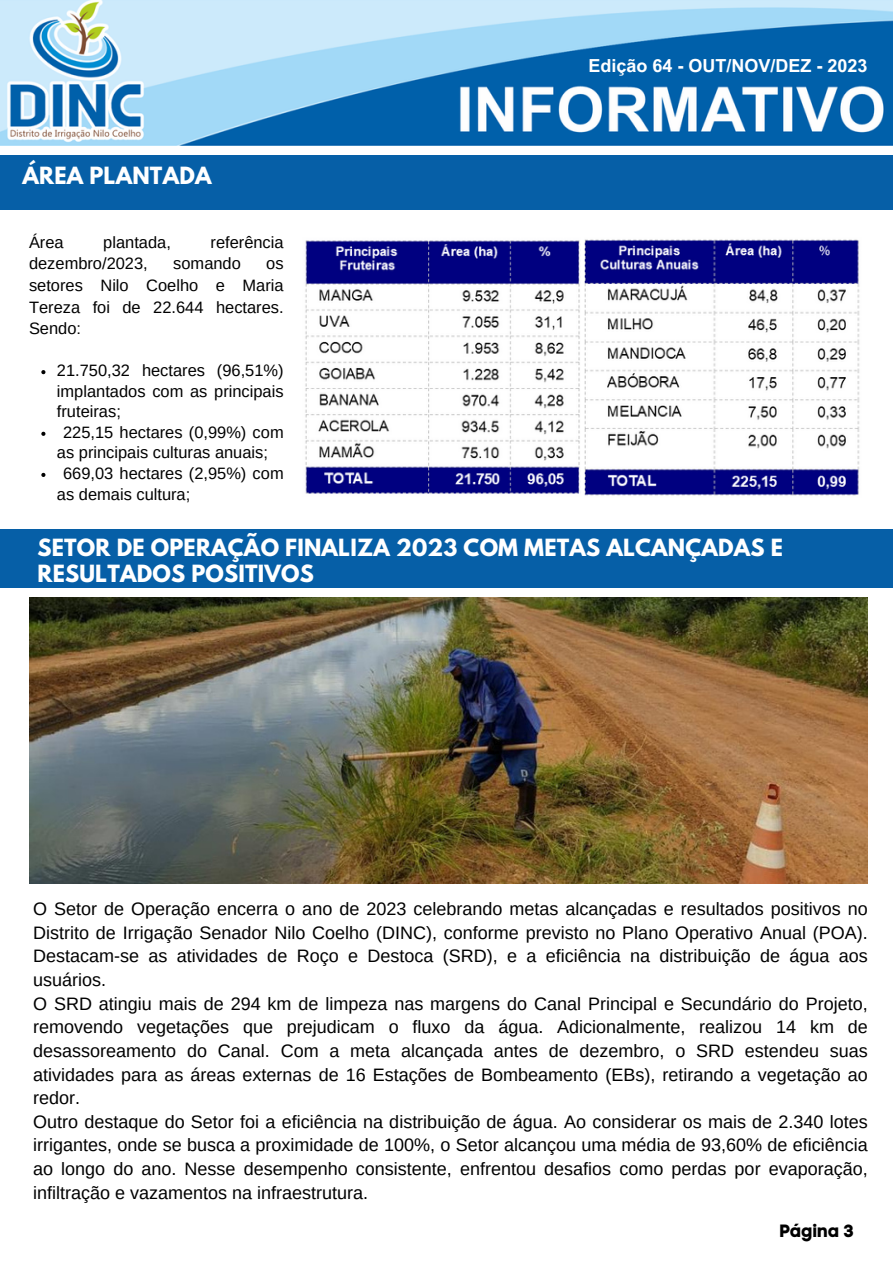
<style>
.page{position:relative;width:893px;height:1264px;background:#fff}
.page>*{position:absolute;margin:0;border:0;box-sizing:border-box;transform-origin:0 0}
.t1{font:700 21px/25.8px "League Spartan";letter-spacing:.01em;color:#fff}
.t2{font:18px/23.7px "Arimo";color:#000;text-align:justify}
.t3{font:700 18px "Arial MT Pro";color:#fff}
.t4{font:17.7px "Code Pro Bold LC";color:#000}
.t5{font:16.5px/20.5px "Arimo";color:#000;text-align:justify}
</style>
<div class="page">
<div style="left:0;top:529px;width:892px;height:59px;background:#065fa7"></div>
<div style="left:0;top:155px;width:892px;height:54px;background:#065fa7"></div>
<img style="left:0;top:0;width:892px;height:145px">
<img style="left:585px;top:239px;width:275px;height:257px">
<img style="left:305px;top:240px;width:275px;height:254px">
<img style="left:29px;top:598px;width:838px;height:285px">
<svg style="left:41px;top:370px;width:4px;height:4px"></svg>
<svg style="left:41px;top:432px;width:4px;height:4px"></svg>
<svg style="left:41px;top:473px;width:4px;height:4px"></svg>
<p class="t1" style="left:22px;top:165px;width:190px">ÁREA PLANTADA</p>
<p class="t5" style="left:29px;top:232px;width:36px">Área</p>
<p class="t5" style="left:103px;top:232px;width:69px">plantada,</p>
<p class="t5" style="left:210px;top:232px;width:75px">referência</p>
<p class="t5" style="left:29px;top:253px;width:120px">dezembro/2023,</p>
<p class="t5" style="left:173px;top:253px;width:69px">somando</p>
<p class="t5" style="left:29px;top:253px;width:256px;line-height:21.6px;text-indent:237px">os setores Nilo Coelho e Maria Tereza foi de 22.644 hectares.<br>Sendo:</p>
<p class="t5" style="left:57px;top:360px;width:228px">21.750,32 hectares (96,51%) implantados com as principais fruteiras;</p>
<p class="t5" style="left:57px;top:422px;width:228px;text-indent:6px">225,15 hectares (0,99%) com as principais culturas anuais;</p>
<p class="t5" style="left:57px;top:463px;width:228px;text-indent:6px">669,03 hectares (2,95%) com as demais cultura;</p>
<p class="t3" style="left:588px;top:59px;width:281px">Edição 64 - OUT/NOV/DEZ - 2023</p>
<p class="t1" style="left:38px;top:537px;width:747px">SETOR DE OPERAÇÃO FINALIZA 2023 COM METAS ALCANÇADAS E<br>RESULTADOS POSITIVOS</p>
<p class="t2" style="left:33px;top:897px;width:836px">O Setor de Operação encerra o ano de 2023 celebrando metas alcançadas e resultados positivos no Distrito de Irrigação Senador Nilo Coelho (DINC), conforme previsto no Plano Operativo Anual (POA).<br>Destacam-se as atividades de Roço e Destoca (SRD), e a eficiência na distribuição de água aos usuários.</p>
<p class="t2" style="left:33px;top:991px;width:836px">O SRD atingiu mais de 294 km de limpeza nas margens do Canal Principal e Secundário do Projeto, removendo vegetações que prejudicam o fluxo da água. Adicionalmente, realizou 14 km de desassoreamento do Canal. Com a meta alcançada antes de dezembro, o SRD estendeu suas atividades para as áreas externas de 16 Estações de Bombeamento (EBs), retirando a vegetação ao redor.</p>
<p class="t2" style="left:33px;top:1109px;width:836px">Outro destaque do Setor foi a eficiência na distribuição de água. Ao considerar os mais de 2.340 lotes irrigantes, onde se busca a proximidade de 100%, o Setor alcançou uma média de 93,60% de eficiência ao longo do ano. Nesse desempenho consistente, enfrentou desafios como perdas por evaporação, infiltração e vazamentos na infraestrutura.</p>
<p class="t4" style="left:779px;top:1220px;width:76px">Página 3</p>
</div>
